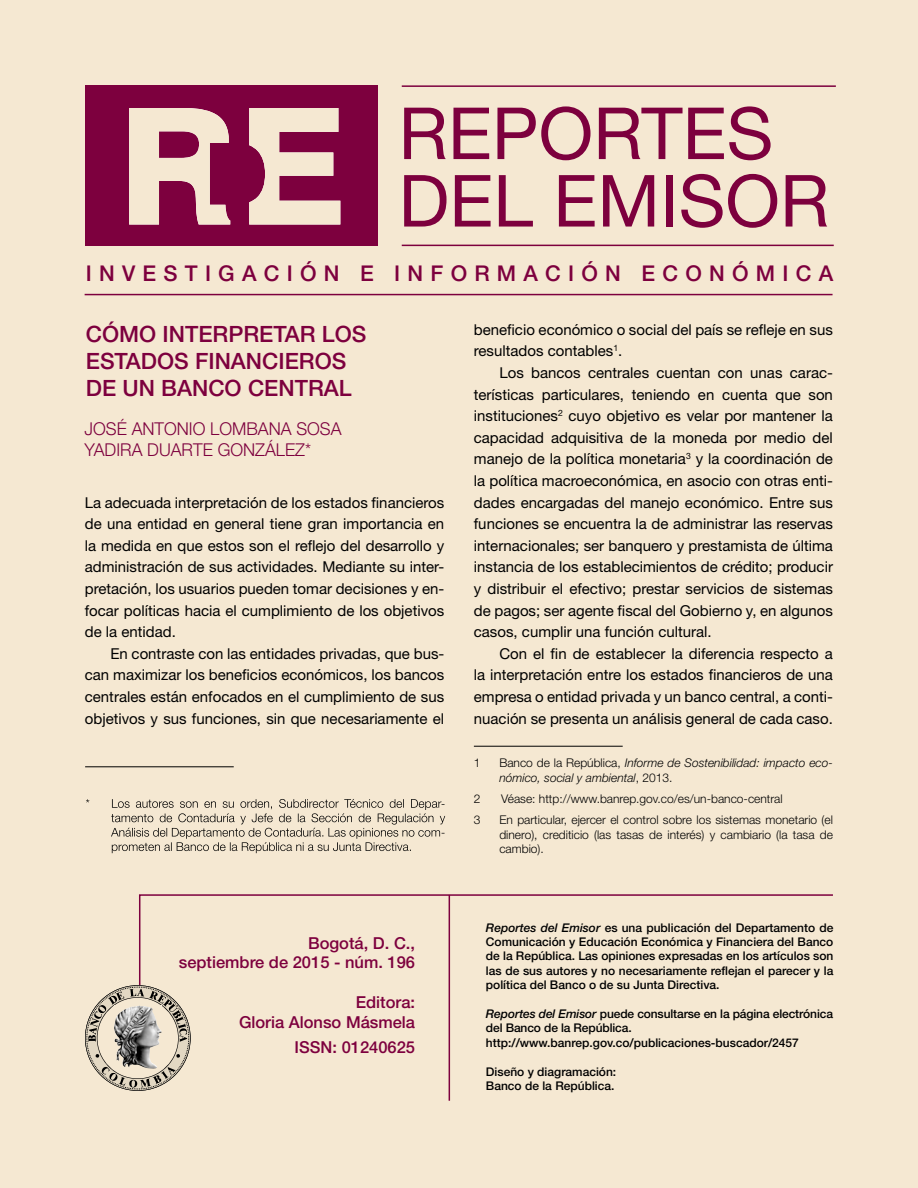
<style>
.page{position:relative;width:918px;height:1188px;background:#f5e8d2}
.page>*{position:absolute;margin:0;border:0;box-sizing:border-box;transform-origin:0 0}
.t1{font:72px/67.5px "Helvetica Neue";color:#7d003e}
.t2{font:500 22.5px/27px "Helvetica Neue";color:#7d003e}
.t3{font:500 21.75px "Helvetica Neue";letter-spacing:.335em;color:#7d003e}
.t4{font:300 17.7px/21.3px "Helvetica Neue";color:#7d003e}
.t5{font:500 16.5px/19.8px "Helvetica Neue";color:#7d003e;text-align:right}
.t6{font:15px/21.6px "Helvetica Neue LT Std";color:#000;text-align:justify}
.t7{font:500 12px/14.4px "Helvetica Neue";color:#000}
.t8{font:300 12px/14.4px "Helvetica Neue LT Std";color:#000;text-align:justify}
.t9{font:italic 300 12px/14.4px "Helvetica Neue LT Std";color:#000}
.s1{font-style:normal}
.s2{font-style:italic}
</style>
<div class="page">
<div style="left:85px;top:85px;width:293px;height:161px;background:#7d003e"></div>
<hr style="left:402px;top:245px;width:432px;height:1px;background:#7d003e">
<hr style="left:402px;top:85px;width:434px;height:2px;background:#7d003e">
<hr style="left:85px;top:294px;width:748px;height:1px;background:#7d003e">
<svg style="left:139px;top:894px;width:694px;height:198px"></svg>
<hr style="left:449px;top:895px;width:1px;height:206px;background:#7d003e">
<hr style="left:474px;top:746px;width:149px;height:1px;background:#000">
<svg style="left:86px;top:799px;width:359px;height:54px"></svg>
<hr style="left:85px;top:767px;width:149px;height:1px;background:#000">
<svg style="left:85px;top:985px;width:106px;height:106px"></svg>
<svg style="left:249px;top:108px;width:91px;height:117px"></svg>
<svg style="left:129px;top:108px;width:101px;height:117px"></svg>
<h1 class="t1" style="left:399px;top:99px;width:432px">REPORTES<br>DEL EMISOR</h1>
<h3 class="t3" style="left:86px;top:260px;width:749px">INVESTIGACIÓN E INFORMACIÓN ECONÓMICA</h3>
<h2 class="t2" style="left:86px;top:320px;width:282px">CÓMO INTERPRETAR LOS<br>ESTADOS FINANCIEROS<br>DE UN BANCO CENTRAL</h2>
<p class="t4" style="left:85px;top:418px;width:259px">JOSÉ ANTONIO LOMBANA SOSA<br>YADIRA DUARTE GONZÁLEZ*</p>
<p class="t6" style="left:85px;top:491px;width:361px">La adecuada interpretación de los estados financieros de una entidad en general tiene gran importancia en la medida en que estos son el reflejo del desarrollo y administración de sus actividades. Mediante su inter&shy;pretación, los usuarios pueden tomar decisiones y en&shy;focar políticas hacia el cumplimiento de los objetivos de la entidad.</p>
<p class="t6" style="left:85px;top:642px;width:361px;text-indent:26px">En contraste con las entidades privadas, que bus&shy;can maximizar los beneficios económicos, los bancos centrales están enfocados en el cumplimiento de sus objetivos y sus funciones, sin que necesariamente el</p>
<p class="t5" style="left:179px;top:933px;width:238px">Bogotá, D. C.,<br>septiembre de 2015 - núm. 196</p>
<p class="t5" style="left:239px;top:992px;width:178px">Editora:<br>Gloria Alonso Másmela</p>
<p class="t5" style="left:295px;top:1037px;width:122px">ISSN: 01240625</p>
<p class="t6" style="left:474px;top:318px;width:361px">beneficio económico o social del país se refleje en sus resultados contables<sup>1</sup>.</p>
<p class="t6" style="left:474px;top:362px;width:361px;text-indent:26px">Los bancos centrales cuentan con unas carac&shy;terísticas particulares, teniendo en cuenta que son instituciones<sup>2</sup> cuyo objetivo es velar por mantener la capacidad adquisitiva de la moneda por medio del manejo de la política monetaria<sup>3</sup> y la coordinación de la política macroeconómica, en asocio con otras enti&shy;dades encargadas del manejo económico. Entre sus funciones se encuentra la de administrar las reservas internacionales; ser banquero y prestamista de última instancia de los establecimientos de crédito; producir y distribuir el efectivo; prestar servicios de sistemas de pagos; ser agente fiscal del Gobierno y, en algunos casos, cumplir una función cultural.</p>
<p class="t6" style="left:474px;top:642px;width:361px;text-indent:26px">Con el fin de establecer la diferencia respecto a la interpretación entre los estados financieros de una empresa o entidad privada y un banco central, a conti&shy;nuación se presenta un análisis general de cada caso.</p>
<p class="t8" style="left:474px;top:756px;width:8px">1</p>
<p class="t9" style="left:499px;top:756px;width:335px"><span class="s1">Banco de la República,</span> Informe de Sostenibilidad: impacto eco&shy;nómico, social y ambiental<span class="s1">, 2013.</span></p>
<p class="t8" style="left:474px;top:791px;width:8px">2</p>
<p class="t8" style="left:501px;top:791px;width:283px">Véase: http://www.banrep.gov.co/es/un-banco-central</p>
<p class="t8" style="left:474px;top:813px;width:8px">3</p>
<p class="t8" style="left:499px;top:813px;width:335px">En particular, ejercer el control sobre los sistemas monetario (el dinero), crediticio (las tasas de interés) y cambiario (la tasa de cambio).</p>
<p class="t7" style="left:486px;top:920px;width:349px;text-align:justify"><span class="s2">Reportes del Emisor</span> es una publicación del Departamento de Comunicación y Educación Económica y Financiera del Banco de la República. Las opiniones expresadas en los artículos son las de sus autores y no necesariamente reflejan el parecer y la política del Banco o de su Junta Directiva.</p>
<p class="t7" style="left:486px;top:1006px;width:349px"><span class="s2">Reportes del Emisor</span> puede consultarse en la página electrónica del Banco de la República. http://www.banrep.gov.co/publicaciones-buscador/2457</p>
<p class="t7" style="left:486px;top:1064px;width:132px">Diseño y diagramación:<br>Banco de la República.</p>
</div>
